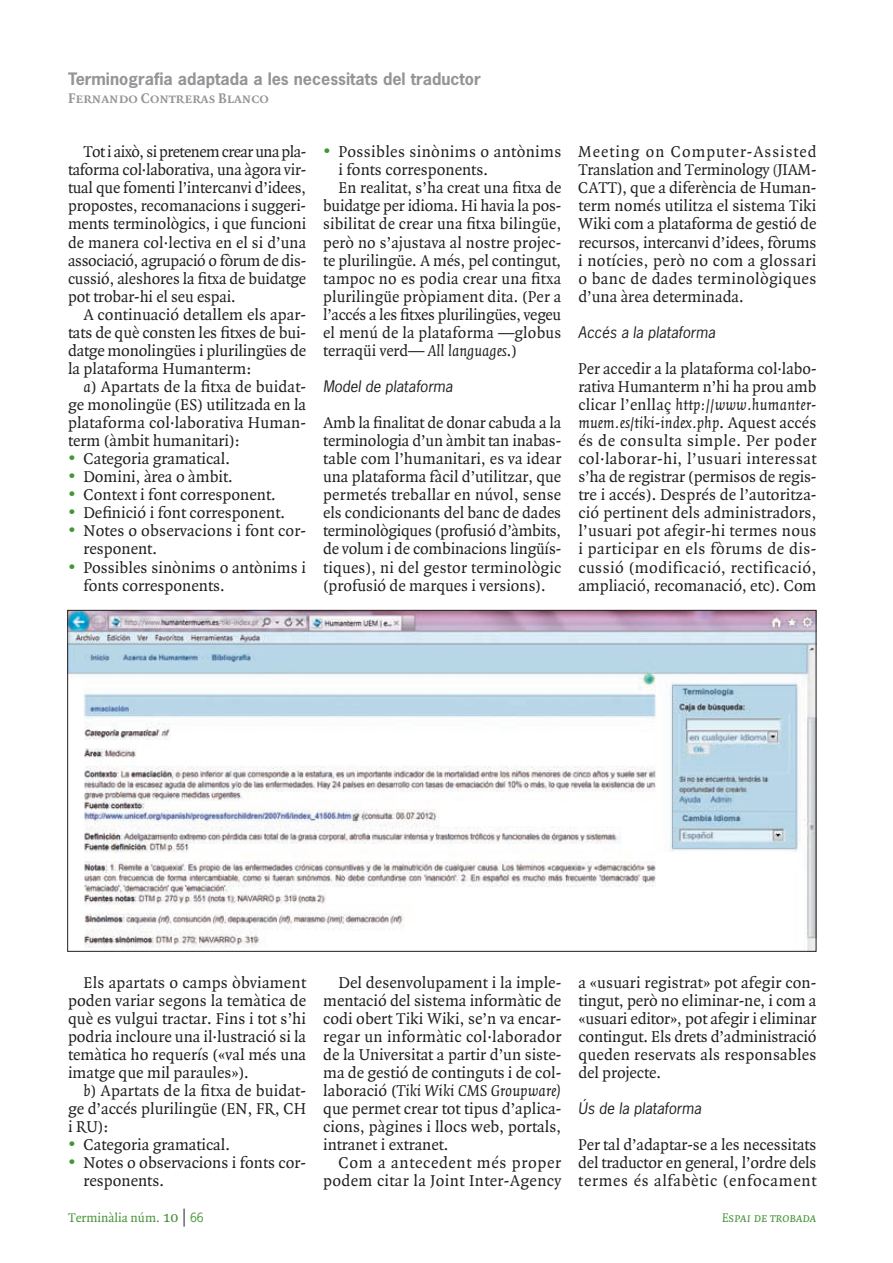
<style>
.page{position:relative;width:893px;height:1263px;background:#fff}
.page>*{position:absolute;margin:0;border:0;box-sizing:border-box;transform-origin:0 0}
.t1{font:16.8px/18px "Quadraat";color:#231f20;text-align:justify}
.t2{font:16.8px/18px "Quadraat";letter-spacing:.02em;color:#231f20;text-align:right}
.t3{font:700 16.2px "News Gothic";color:#939598}
.t4{font:italic 15px "News Gothic";color:#231f20}
.t5{font:15px "Quadraat Bold Small Caps";color:#939598}
.t6{font:13.5px "Quadraat";color:#479338}
.t7{font:13.5px "Quadraat Italic Small Caps";color:#479338}
.s1{font-style:italic}
.s2{color:#479338}
.s3{color:#444}
.s4{font-family:"Quadraat Small Caps";font-size:15.75px}
.s5{font-family:"News Gothic";font-size:12px}
</style>
<div class="page">
<svg style="left:184px;top:1208px;width:1px;height:18px"></svg>
<img style="left:69px;top:612px;width:745px;height:337px">
<p class="t3" style="left:68px;top:68px;width:414px">Terminografia adaptada a les necessitats del traductor</p>
<p class="t5" style="left:68px;top:91px;width:202px">Fernando Contreras Blanco</p>
<p class="t1" style="left:68px;top:143px;width:240px;text-indent:15px">Toti això, sipretenem crearunapla&shy;taforma col·laborativa, una àgora vir&shy;tual que fomenti l’intercanvi d’idees, propostes, recomanacions i suggeri&shy;ments terminològics, i que funcioni de manera col·lectiva en el si d’una associació, agrupació o fòrum de dis&shy;cussió, aleshores la fitxa de buidatge pot trobar-hi el seu espai.</p>
<p class="t1" style="left:68px;top:306px;width:240px;text-indent:15px">A continuació detallem els apar&shy;tats de què consten les fitxes de bui&shy;datge monolingües i plurilingües de la plataforma Humanterm:</p>
<p class="t1" style="left:68px;top:378px;width:240px;text-indent:15px"><span class="s1">a</span>) Apartats de la fitxa de buidat&shy;ge monolingüe (ES) utilitzada en la plataforma col·laborativa Human&shy;term (àmbit humanitari):</p>
<p class="t1" style="left:68px;top:450px;width:164px"><span class="s2">•</span> Categoria gramatical.</p>
<p class="t1" style="left:68px;top:468px;width:166px"><span class="s2">•</span> Domini, àrea o àmbit.</p>
<p class="t1" style="left:68px;top:486px;width:209px"><span class="s2">•</span> Context i font corresponent.</p>
<p class="t1" style="left:68px;top:504px;width:219px"><span class="s2">•</span> Definició i font corresponent.</p>
<p class="t1" style="left:83px;top:523px;width:224px;text-indent:-15px"><span class="s2">•</span> Notes o observacions i font cor&shy;responent.</p>
<p class="t1" style="left:83px;top:559px;width:224px;text-indent:-15px"><span class="s2">•</span> Possibles sinònims o antònims i fonts corresponents.</p>
<p class="t2" style="left:323px;top:144px;width:240px"><span class="s2">•</span> Possibles sinònims o antònims</p>
<p class="t1" style="left:339px;top:162px;width:151px">i fonts corresponents.</p>
<p class="t1" style="left:339px;top:179px;width:224px">En realitat, s’ha creat una fitxa de</p>
<p class="t1" style="left:323px;top:198px;width:240px">buidatge per idioma. Hi havia la pos-</p>
<p class="t1" style="left:323px;top:216px;width:240px">sibilitat de crear una fitxa bilingüe,</p>
<p class="t1" style="left:323px;top:234px;width:240px">però no s’ajustava al nostre projec-</p>
<p class="t1" style="left:323px;top:252px;width:240px">te plurilingüe. A més, pel contingut,</p>
<p class="t1" style="left:323px;top:270px;width:240px">tampoc no es podia crear una fitxa</p>
<p class="t1" style="left:323px;top:288px;width:240px">plurilingüe pròpiament dita. (Per a</p>
<p class="t1" style="left:323px;top:306px;width:240px">l’accés a les fitxes plurilingües, vegeu</p>
<p class="t1" style="left:323px;top:324px;width:240px">el menú de la plataforma —globus</p>
<p class="t1" style="left:323px;top:342px;width:195px">terraqüi verd— <span class="s1">All languages</span>.)</p>
<p class="t4" style="left:323px;top:377px;width:131px">Model de plataforma</p>
<p class="t1" style="left:323px;top:414px;width:240px">Amb la finalitat de donar cabuda a la terminologia d’un àmbit tan inabas&shy;table com l’humanitari, es va idear una plataforma fàcil d’utilitzar, que permetés treballar en núvol, sense els condicionants del banc de dades terminològiques (profusió d’àmbits, de volum i de combinacions lingüís&shy;tiques), ni del gestor terminològic (profusió de marques i versions).</p>
<p class="t1" style="left:578px;top:143px;width:240px">Meeting on Computer-Assisted Translation and Terminology <span class="s3">(</span>JIAM-CATT), que a diferència de Human&shy;term només utilitza el sistema Tiki Wiki com a plataforma de gestió de recursos, intercanvi d’idees, fòrums i notícies, però no com a glossari o banc de dades terminològiques d’una àrea determinada.</p>
<p class="t4" style="left:578px;top:322px;width:138px">Accés a la plataforma</p>
<p class="t1" style="left:578px;top:360px;width:240px">Per accedir a la plataforma col·labo&shy;rativa Humanterm n’hi ha prou amb clicar l’enllaç <span class="s1">http://www.humanter&shy;muem.es/tiki-index.php</span>. Aquest accés és de consulta simple. Per poder col·laborar-hi, l’usuari interessat s’ha de registrar (permisos de regis&shy;tre i accés). Després de l’autoritza&shy;ció pertinent dels administradors, l’usuari pot afegir-hi termes nous i participar en els fòrums de dis&shy;cussió (modificació, rectificació, ampliació, recomanació, etc). Com</p>
<p class="t1" style="left:68px;top:974px;width:240px;text-indent:15px">Els apartats o camps òbviament poden variar segons la temàtica de què es vulgui tractar. Fins i tot s’hi podria incloure una il·lustració si la temàtica ho requerís («val més una imatge que mil paraules»).</p>
<p class="t1" style="left:68px;top:1082px;width:240px;text-indent:15px"><span class="s1">b</span>) Apartats de la fitxa de buidat&shy;ge d’accés plurilingüe (EN, FR, CH i RU):</p>
<p class="t1" style="left:68px;top:1136px;width:164px"><span class="s2">•</span> Categoria gramatical.</p>
<p class="t1" style="left:83px;top:1154px;width:224px;text-indent:-15px"><span class="s2">•</span> Notes o observacions i fonts cor&shy;responents.</p>
<p class="t1" style="left:323px;top:974px;width:240px;text-indent:15px">Del desenvolupament i la imple&shy;mentació del sistema informàtic de codi obert Tiki Wiki, se’n va encar&shy;regar un informàtic col·laborador de la Universitat a partir d’un siste&shy;ma de gestió de continguts i de col· laboració (<span class="s1">Tiki Wiki CMS Groupware) </span>que permet crear tot tipus d’aplica&shy;cions, pàgines i llocs web, portals, intranet i extranet.</p>
<p class="t2" style="left:323px;top:1154px;width:240px">Com a antecedent més proper podem citar la Joint Inter-Agency</p>
<p class="t1" style="left:578px;top:974px;width:240px">a «usuari registrat» pot afegir con&shy;tingut, però no eliminar-ne, i com a «usuari editor», pot afegir i eliminar contingut. Els drets d’administració queden reservats als responsables del projecte.</p>
<p class="t4" style="left:578px;top:1099px;width:124px">Ús de la plataforma</p>
<p class="t1" style="left:578px;top:1136px;width:240px">Per tal d’adaptar-se a les necessitats del traductor en general, l’ordre dels termes és alfabètic (enfocament</p>
<p class="t6" style="left:68px;top:1211px;width:137px">Terminàlia núm. <span class="s4">10</span> <span class="s5">66</span></p>
<p class="t7" style="left:722px;top:1211px;width:96px">Espai de trobada</p>
</div>
